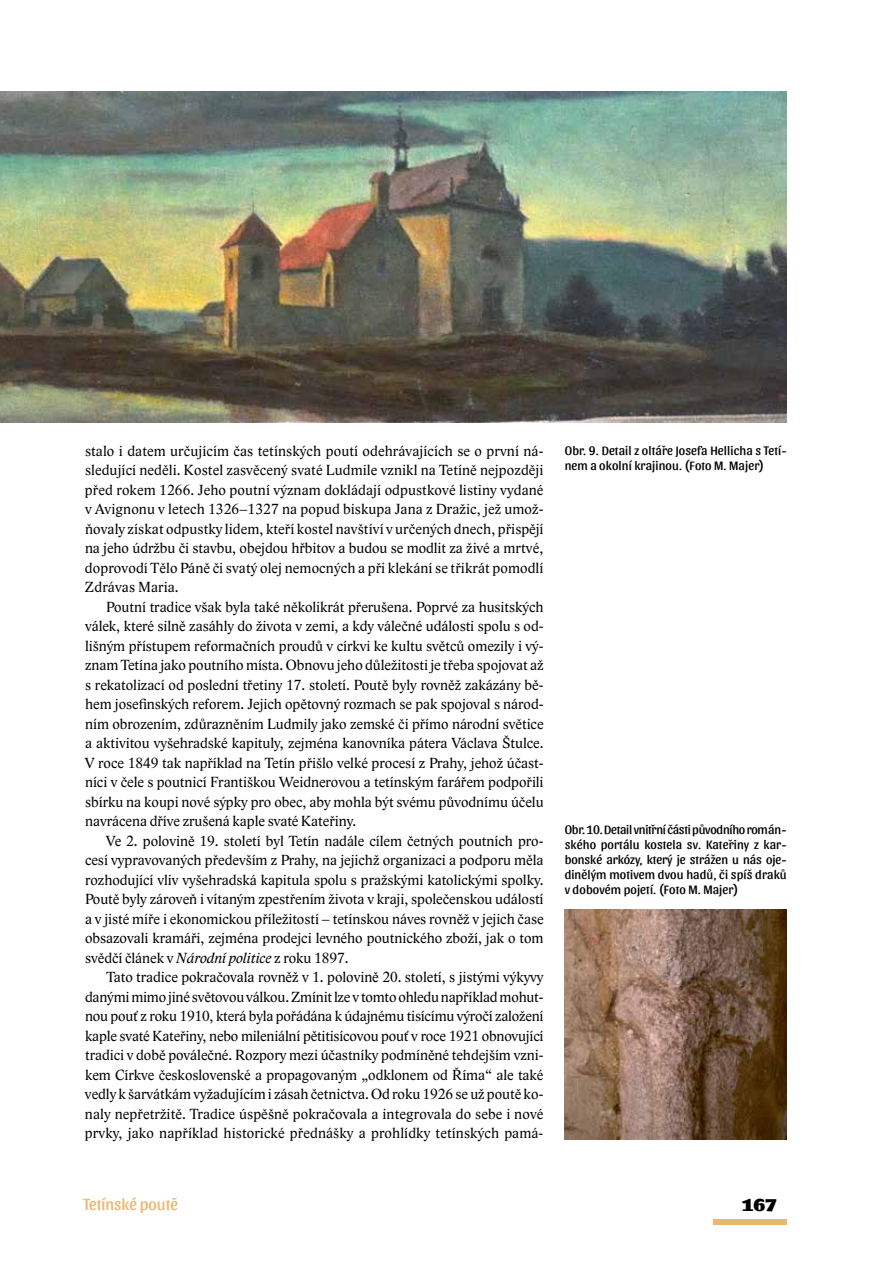
<style>
.page{position:relative;width:893px;height:1263px;background:#fff}
.page>*{position:absolute;margin:0;border:0;box-sizing:border-box;transform-origin:0 0}
.t1{font:900 18px "Sansita";color:#000}
.t2{font:16.5px "Sansita";color:#eeb56f}
.t3{font:15px/19.5px "Lido STF";letter-spacing:.005em;color:#000;text-align:justify}
.t4{font:12.75px/15px "Sansita";letter-spacing:.01em;color:#000}
.s1{font-style:italic}
</style>
<div class="page">
<div style="left:713px;top:1219px;width:74px;height:6px;background:#eeb56f"></div>
<img style="left:0;top:92px;width:787px;height:330px">
<img style="left:565px;top:910px;width:222px;height:230px">
<p class="t3" style="left:85px;top:441px;width:460px">stalo i datem určujícím čas tetínských poutí odehrávajících se o první ná&shy;sledující neděli. Kostel zasvěcený svaté Ludmile vznikl na Tetíně nejpozději před rokem 1266. Jeho poutní význam dokládají odpustkové listiny vydané v Avignonu v letech 1326–1327 na popud biskupa Jana z Dražic, jež umož&shy;ňovaly získat odpustky lidem, kteří kostel navštíví v určených dnech, přispějí na jeho údržbu či stavbu, obejdou hřbitov a budou se modlit za živé a mrtvé, doprovodí Tělo Páně či svatý olej nemocných a při klekání se třikrát pomodlí Zdrávas Maria.</p>
<p class="t3" style="left:85px;top:597px;width:460px;text-indent:21px">Poutní tradice však byla také několikrát přerušena. Poprvé za husitských válek, které silně zasáhly do života v zemi, a kdy válečné události spolu s od&shy;lišným přístupem reformačních proudů v církvi ke kultu světců omezily i vý&shy;znam Tetína jako poutního místa. Obnovu jeho důležitosti je třeba spojovat až s rekatolizací od poslední třetiny 17. století. Poutě byly rovněž zakázány bě&shy;hem josefinských reforem. Jejich opětovný rozmach se pak spojoval s národ&shy;ním obrozením, zdůrazněním Ludmily jako zemské či přímo národní světice a aktivitou vyšehradské kapituly, zejména kanovníka pátera Václava Štulce.<br>V roce 1849 tak například na Tetín přišlo velké procesí z Prahy, jehož účast&shy;níci v čele s poutnicí Františkou Weidnerovou a tetínským farářem podpořili sbírku na koupi nové sýpky pro obec, aby mohla být svému původnímu účelu navrácena dříve zrušená kaple svaté Kateřiny.</p>
<p class="t3" style="left:85px;top:831px;width:460px;text-indent:21px">Ve 2. polovině 19. století byl Tetín nadále cílem četných poutních pro&shy;cesí vypravovaných především z Prahy, na jejichž organizaci a podporu měla rozhodující vliv vyšehradská kapitula spolu s pražskými katolickými spolky.<br>Poutě byly zároveň i vítaným zpestřením života v kraji, společenskou událostí a v jisté míře i ekonomickou příležitostí – tetínskou náves rovněž v jejich čase obsazovali kramáři, zejména prodejci levného poutnického zboží, jak o tom svědčí článek v <span class="s1">Národní politice</span> z roku 1897.</p>
<p class="t3" style="left:85px;top:967px;width:460px;text-indent:21px">Tato tradice pokračovala rovněž v 1. polovině 20. století, s jistými výkyvy danýmimimo jiné světovouválkou.Zmínitlze v tomto ohledunapříkladmohut&shy;nou pouť z roku 1910, která byla pořádána k údajnému tisícímu výročí založení kaple svaté Kateřiny, nebo mileniální pětitisícovou pouť v roce 1921 obnovující tradici v době poválečné. Rozpory mezi účastníky podmíněné tehdejším vzni&shy;kem Církve československé a propagovaným „odklonem od Říma“ ale také vedly k šarvátkámvyžadujícími zásah četnictva. Od roku 1926 se už poutě ko&shy;naly nepřetržitě. Tradice úspěšně pokračovala a integrovala do sebe i nové prvky, jako například historické přednášky a prohlídky tetínských pamá-</p>
<p class="t4" style="left:565px;top:443px;width:223px">Obr. 9. Detail z oltáře Josefa Hellicha s Tetí&shy;nem a okolní krajinou. (Foto M. Majer)</p>
<p class="t4" style="left:565px;top:822px;width:223px;text-align:justify">Obr. 10. Detail vnitřní části původního román&shy;ského portálu kostela sv. Kateřiny z kar&shy;bonské arkózy, který je strážen u nás oje&shy;dinělým motivem dvou hadů, či spíš draků v dobovém pojetí. (Foto M. Majer)</p>
<p class="t2" style="left:84px;top:1194px;width:96px">Tetínské poutě</p>
<p class="t1" style="left:742px;top:1193px;width:36px">167</p>
</div>
